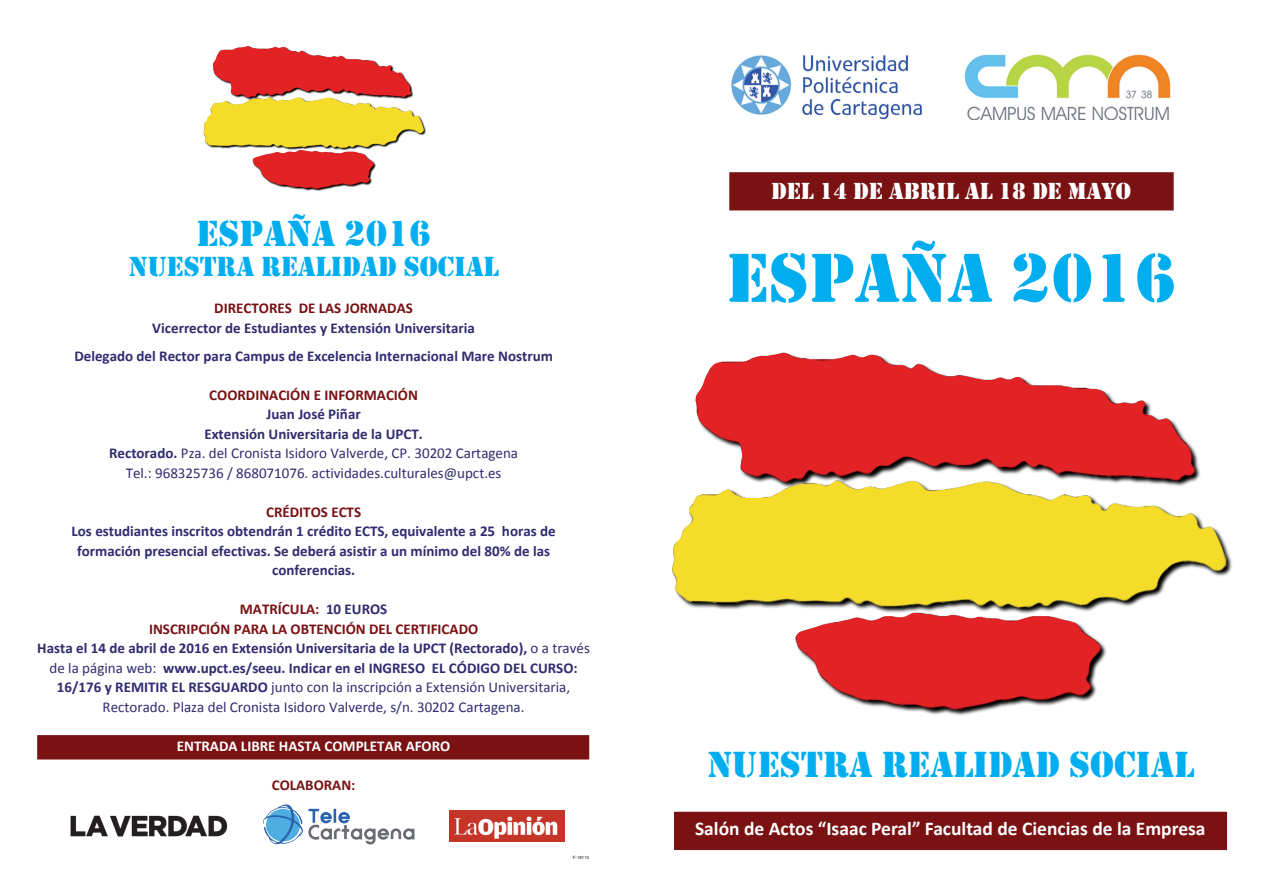
<style>
.page{position:relative;width:1263px;height:893px;background:#fff}
.page>*{position:absolute;margin:0;border:0;box-sizing:border-box;transform-origin:0 0}
.t1{font:72px "Stencil";color:#00aeef}
.t2{font:37.5px "Stencil";color:#00aeef}
.t3{font:28.5px "Stencil";color:#00aeef}
.t4{font:24px "Stencil";color:#fff}
.t5{font:700 19.5px "Calibri";color:#fff}
.t6{font:700 15px/19.5px "Calibri";color:#312b70;text-align:center}
.t7{font:15px/19.5px "Calibri";color:#312b70;text-align:center}
.t8{font:700 15px "Calibri";color:#7a1113}
.t9{font:700 15px "Calibri";color:#fff}
.t10{font:4.35px "Helvetica";color:#231f20}
.s1{font-weight:700}
.s2{color:#7a1113}
.s3{font-weight:400}
</style>
<div class="page">
<div style="left:729px;top:172px;width:445px;height:38px;background:#7a1113;border:2px solid #7a1113"></div>
<img style="left:731px;top:54px;width:440px;height:66px">
<img style="left:672px;top:352px;width:560px;height:364px">
<img style="left:203px;top:46px;width:223px;height:145px">
<div style="left:674px;top:812px;width:553px;height:38px;background:#7a1113"></div>
<img style="left:449px;top:810px;width:115px;height:32px">
<img style="left:70px;top:815px;width:158px;height:22px">
<img style="left:263px;top:804px;width:152px;height:41px">
<div style="left:37px;top:735px;width:552px;height:24px;background:#7a1113;border:2px solid #7a1113"></div>
<h2 class="t2" style="left:197px;top:212px;width:236px">ESPAÑA 2016</h2>
<h3 class="t3" style="left:129px;top:250px;width:371px">NUESTRA REALIDAD SOCIAL</h3>
<p class="t8" style="left:214px;top:298px;width:200px">DIRECTORES DE LAS JORNADAS</p>
<p class="t6" style="left:74px;top:313px;width:480px;line-height:28px">Vicerrector de Estudiantes y Extensión Universitaria<br>Delegado del Rector para Campus de Excelencia Internacional Mare Nostrum</p>
<p class="t8" style="left:209px;top:384px;width:210px">COORDINACIÓN E INFORMACIÓN</p>
<p class="t7" style="left:109px;top:404px;width:410px"><span class="s1">Juan José Piñar<br>Extensión Universitaria de la UPCT.<br>Rectorado.</span> Pza. del Cronista Isidoro Valverde, CP. 30202 Cartagena Tel.: 968325736 / 868071076. actividades.culturales@upct.es</p>
<p class="t8" style="left:266px;top:501px;width:96px">CRÉDITOS ECTS</p>
<p class="t6" style="left:72px;top:521px;width:486px">Los estudiantes inscritos obtendrán 1 crédito ECTS, equivalente a 25 horas de formación presencial efectivas. Se deberá asistir a un mínimo del 80% de las conferencias.</p>
<p class="t6" style="left:37px;top:599px;width:554px"><span class="s2">MATRÍCULA:</span> 10 EUROS<br><span class="s2">INSCRIPCIÓN PARA LA OBTENCIÓN DEL CERTIFICADO<br></span>Hasta el 14 de abril de 2016 en Extensión Universitaria de la UPCT (Rectorado), <span class="s3">o a través de la página web:</span> www.upct.es/seeu. Indicar en el INGRESO EL CÓDIGO DEL CURSO:<br>16/176 y REMITIR EL RESGUARDO <span class="s3">junto con la inscripción a Extensión Universitaria, Rectorado. Plaza del Cronista Isidoro Valverde, s/n. 30202 Cartagena.</span></p>
<p class="t9" style="left:177px;top:735px;width:275px">ENTRADA LIBRE HASTA COMPLETAR AFORO</p>
<p class="t8" style="left:272px;top:774px;width:85px">COLABORAN:</p>
<p class="t10" style="left:573px;top:855px;width:18px">F-18115</p>
<h3 class="t4" style="left:771px;top:178px;width:361px">DEL 14 DE ABRIL AL 18 DE MAYO</h3>
<h1 class="t1" style="left:726px;top:236px;width:451px">ESPAÑA 2016</h1>
<h2 class="t2" style="left:707px;top:742px;width:488px">NUESTRA REALIDAD SOCIAL</h2>
<h3 class="t5" style="left:695px;top:815px;width:512px">Salón de Actos “Isaac Peral” Facultad de Ciencias de la Empresa</h3>
</div>
